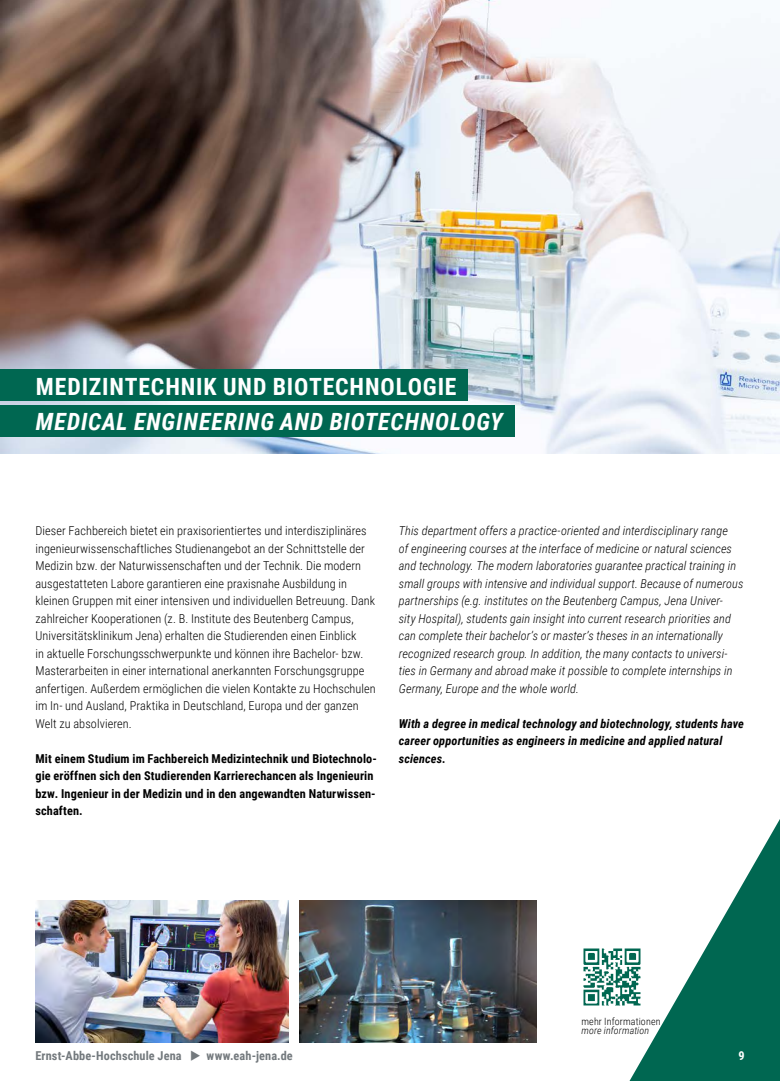
<style>
.page{position:relative;width:780px;height:1081px;background:#fff}
.page>*{position:absolute;margin:0;border:0;box-sizing:border-box;transform-origin:0 0}
.t1{font:italic 700 23.75px "Roboto Condensed";letter-spacing:.035em;color:#fff}
.t2{font:700 23.75px "Roboto Condensed";letter-spacing:.035em;color:#fff}
.t3{font:300 12.25px/17.5px "Roboto Condensed";letter-spacing:.005em;color:#000}
.t4{font:italic 300 12.25px/17.5px "Roboto Condensed";letter-spacing:.01em;color:#000}
.t5{font:700 12.25px/17.5px "Roboto Condensed";letter-spacing:.01em;color:#000}
.t6{font:italic 700 12.25px/17.5px "Roboto Condensed";letter-spacing:.01em;color:#000}
.t7{font:700 12.25px "Roboto Condensed";letter-spacing:.01em;color:#73797d}
.t8{font:700 12.25px "Roboto Condensed";color:#fff}
.t9{font:300 10px "Roboto Condensed";letter-spacing:.015em;color:#000}
.t10{font:italic 300 10px "Roboto Condensed";letter-spacing:.015em;color:#000}
</style>
<div class="page">
<img style="left:0;top:0;width:780px;height:454px">
<img style="left:299px;top:900px;width:237px;height:142px">
<img style="left:35px;top:900px;width:254px;height:142px">
<svg style="left:629px;top:819px;width:151px;height:262px;fill:#006751"></svg>
<div style="left:0;top:405px;width:514px;height:32px;background:#006751"></div>
<div style="left:0;top:369px;width:468px;height:32px;background:#006751"></div>
<img style="left:583px;top:939px;width:66px;height:75px">
<h1 class="t2" style="left:36px;top:370px;width:422px">MEDIZINTECHNIK UND BIOTECHNOLOGIE</h1>
<h1 class="t1" style="left:36px;top:405px;width:468px">MEDICAL ENGINEERING AND BIOTECHNOLOGY</h1>
<p class="t3" style="left:35px;top:521px;width:342px">Dieser Fachbereich bietet ein praxisorientiertes und interdisziplinäres ingenieurwissenschaftliches Studienangebot an der Schnittstelle der Medizin bzw. der Naturwissenschaften und der Technik. Die modern ausgestatteten Labore garantieren eine praxisnahe Ausbildung in kleinen Gruppen mit einer intensiven und individuellen Betreuung. Dank zahlreicher Kooperationen (z. B. Institute des Beutenberg Campus, Universitätsklinikum Jena) erhalten die Studierenden einen Einblick<br>in aktuelle Forschungsschwerpunkte und können ihre Bachelor- bzw.<br>Masterarbeiten in einer international anerkannten Forschungsgruppe anfertigen. Außerdem ermöglichen die vielen Kontakte zu Hochschulen im In- und Ausland, Praktika in Deutschland, Europa und der ganzen Welt zu absolvieren.</p>
<p class="t5" style="left:35px;top:749px;width:343px">Mit einem Studium im Fachbereich Medizintechnik und Biotechnolo&shy;gie eröffnen sich den Studierenden Karrierechancen als Ingenieurin bzw. Ingenieur in der Medizin und in den angewandten Naturwissen&shy;schaften.</p>
<p class="t4" style="left:399px;top:521px;width:346px">This department offers a practice-oriented and interdisciplinary range<br>of engineering courses at the interface of medicine or natural sciences and technology. The modern laboratories guarantee practical training in small groups with intensive and individual support. Because of numerous partnerships (e.g. institutes on the Beutenberg Campus, Jena Univer-<br>sity Hospital), students gain insight into current research priorities and can complete their bachelor’s or master’s theses in an internationally recognized research group. In addition, the many contacts to universi&shy;ties in Germany and abroad make it possible to complete internships in Germany, Europe and the whole world.</p>
<p class="t6" style="left:399px;top:714px;width:346px">With a degree in medical technology and biotechnology, students have career opportunities as engineers in medicine and applied natural sciences.</p>
<p class="t9" style="left:581px;top:1014px;width:81px">mehr Informationen</p>
<p class="t10" style="left:581px;top:1023px;width:69px">more information</p>
<p class="t7" style="left:35px;top:1047px;width:259px">Ernst-Abbe-Hochschule Jena ◆ www.eah-jena.de</p>
<p class="t8" style="left:738px;top:1047px;width:8px">9</p>
</div>
